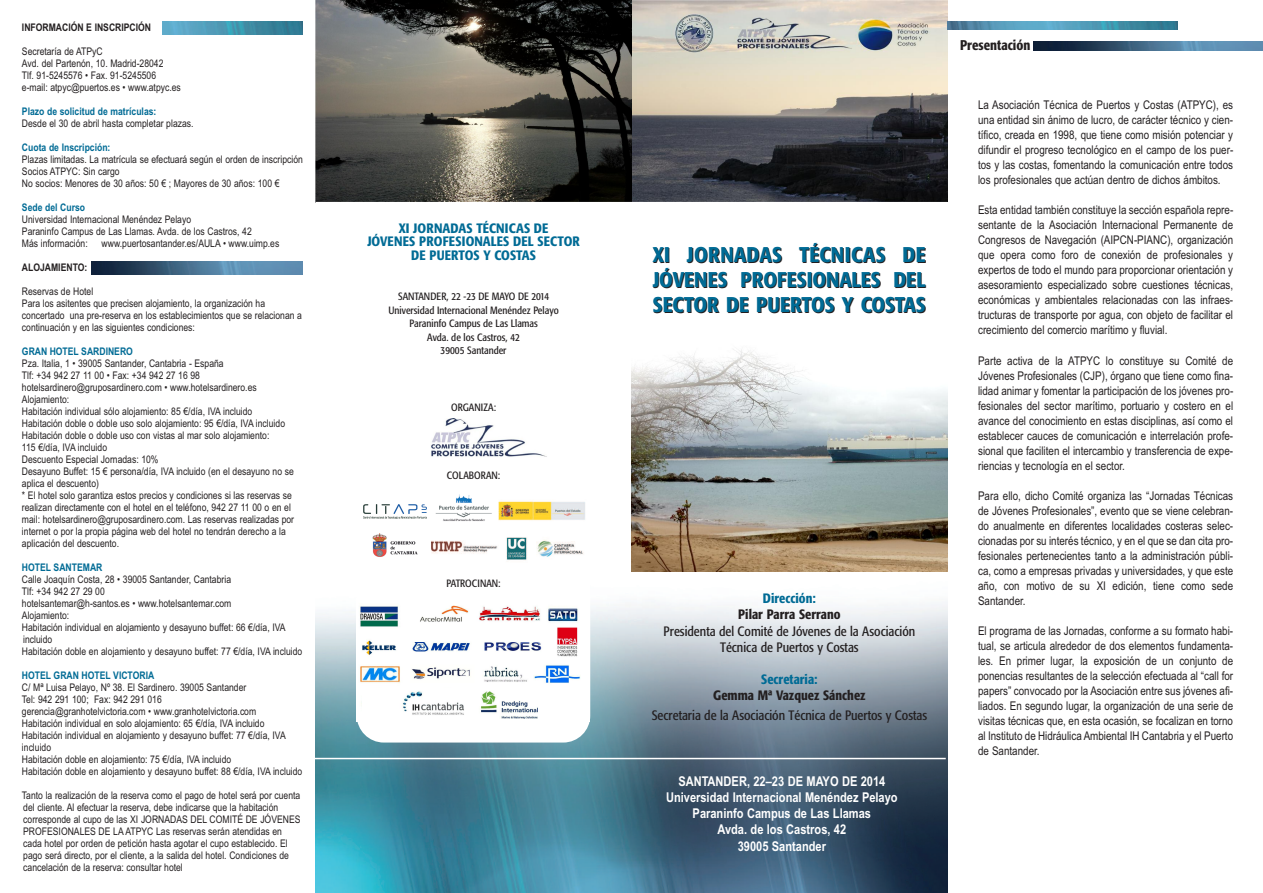
<style>
.page{position:relative;width:1263px;height:893px;background:#fff}
.page>*{position:absolute;margin:0;border:0;box-sizing:border-box;transform-origin:0 0}
.t1{font:500 condensed 21.15px/25.3px "Formata";letter-spacing:.005em;color:#006b95;text-align:justify}
.t2{font:500 condensed 13.95px "Formata";color:#231f20}
.t3{font:700 13.5px/16.2px "Arial Narrow";color:#fff;text-align:center}
.t4{font:condensed 13.5px/16.2px "Formata";color:#231f20;text-align:center}
.t5{font:500 condensed 13.5px/13.5px "Formata";letter-spacing:.01em;color:#006b95;text-align:center}
.t6{font:500 condensed 13.5px "Formata";color:#231f20}
.t7{font:12px/15px "Arial Narrow";color:#231f20;text-align:justify}
.t8{font:10.5px/12px "Arial Narrow";color:#231f20}
.t9{font:condensed 10.5px/13.5px "Formata";color:#231f20;text-align:center}
.t10{font:700 10.5px "Arial Narrow";color:#006b95}
.t11{font:700 10.5px "Arial Narrow";color:#231f20}
</style>
<div class="page">
<img style="left:316px;top:571px;width:631px;height:322px">
<img style="left:631px;top:1px;width:316px;height:201px">
<img style="left:631px;top:349px;width:316px;height:222px">
<svg style="left:316px;top:1px;width:315px;height:201px;background:#55534c"></svg>
<img style="left:162px;top:21px;width:141px;height:13px">
<img style="left:92px;top:261px;width:211px;height:14px">
<img style="left:947px;top:21px;width:231px;height:9px">
<img style="left:1033px;top:42px;width:230px;height:8px">
<hr style="left:314px;top:758px;width:632px;height:1px;background:#fff">
<div style="left:357px;top:432px;width:233px;height:310px;background:#fff;border-radius:27px"></div>
<img style="left:506px;top:537px;width:78px;height:23px">
<img style="left:372px;top:533px;width:46px;height:24px">
<img style="left:431px;top:540px;width:67px;height:14px">
<img style="left:498px;top:501px;width:87px;height:20px">
<img style="left:435px;top:494px;width:57px;height:27px">
<div style="left:357px;top:598px;width:233px;height:124px;background:#fff"></div>
<img style="left:360px;top:605px;width:220px;height:99px">
<div style="left:362px;top:688px;width:218px;height:35px;background:#fff"></div>
<img style="left:402px;top:691px;width:136px;height:28px">
<img style="left:431px;top:418px;width:116px;height:39px">
<img style="left:364px;top:504px;width:62px;height:15px">
<p class="t11" style="left:22px;top:21px;width:131px">INFORMACIÓN E INSCRIPCIÓN</p>
<p class="t8" style="left:22px;top:45px;width:160px">Secretaría de ATPyC<br>Avd. del Partenón, 10. Madrid-28042<br>Tlf. 91-5245576 • Fax. 91-5245506 e-mail: atpyc@puertos.es • www.atpyc.es</p>
<p class="t10" style="left:22px;top:105px;width:136px">Plazo de solicitud de matrículas:</p>
<p class="t8" style="left:22px;top:117px;width:173px">Desde el 30 de abril hasta completar plazas.</p>
<p class="t10" style="left:22px;top:141px;width:90px">Cuota de Inscripción:</p>
<p class="t8" style="left:22px;top:153px;width:282px">Plazas limitadas. La matrícula se efectuará según el orden de inscripción<br>Socios ATPYC: Sin cargo<br>No socios: Menores de 30 años: 50 € ; Mayores de 30 años: 100 €</p>
<p class="t10" style="left:22px;top:201px;width:65px">Sede del Curso</p>
<p class="t8" style="left:22px;top:213px;width:231px">Universidad Internacional Menéndez Pelayo<br>Paraninfo Campus de Las Llamas. Avda. de los Castros, 42<br>Más información:</p>
<p class="t8" style="left:102px;top:237px;width:179px">www.puertosantander.es/AULA • www.uimp.es</p>
<p class="t11" style="left:22px;top:261px;width:67px">ALOJAMIENTO:</p>
<p class="t8" style="left:22px;top:285px;width:282px">Reservas de Hotel<br>Para los asitentes que precisen alojamiento, la organización ha concertado una pre-reserva en los establecimientos que se relacionan a continuación y en las siguientes condiciones:</p>
<p class="t10" style="left:22px;top:345px;width:112px">GRAN HOTEL SARDINERO</p>
<p class="t8" style="left:22px;top:357px;width:274px">Pza. Italia, 1 • 39005 Santander, Cantabria - España<br>Tlf: +34 942 27 11 00 • Fax: +34 942 27 16 98 hotelsardinero@gruposardinero.com • www.hotelsardinero.es Alojamiento:<br>Habitación individual sólo alojamiento: 85 €/día, IVA incluido Habitación doble o doble uso solo alojamiento: 95 €/día, IVA incluido Habitación doble o doble uso con vistas al mar solo alojamiento:<br>115 €/día, IVA incluido<br>Descuento Especial Jornadas: 10%<br>Desayuno Buffet: 15 € persona/día, IVA incluido (en el desayuno no se aplica el descuento)<br>* El hotel solo garantiza estos precios y condiciones si las reservas se realizan directamente con el hotel en el teléfono, 942 27 11 00 o en el mail: hotelsardinero@gruposardinero.com. Las reservas realizadas por internet o por la propia página web del hotel no tendrán derecho a la aplicación del descuento.</p>
<p class="t10" style="left:22px;top:561px;width:82px">HOTEL SANTEMAR</p>
<p class="t8" style="left:22px;top:573px;width:282px">Calle Joaquín Costa, 28 • 39005 Santander, Cantabria<br>Tlf: +34 942 27 29 00<br>hotelsantemar@h-santos.es • www.hotelsantemar.com<br>Alojamiento:<br>Habitación individual en alojamiento y desayuno buffet: 66 €/día, IVA incluido<br>Habitación doble en alojamiento y desayuno buffet: 77 €/día, IVA incluido</p>
<p class="t10" style="left:22px;top:669px;width:134px">HOTEL GRAN HOTEL VICTORIA</p>
<p class="t8" style="left:22px;top:681px;width:282px">C/ Mª Luisa Pelayo, Nº 38. El Sardinero. 39005 Santander<br>Tel: 942 291 100; Fax: 942 291 016<br>gerencia@granhotelvictoria.com • www.granhotelvictoria.com<br>Habitación individual en solo alojamiento: 65 €/día, IVA incluido Habitación individual en alojamiento y desayuno buffet: 77 €/día, IVA incluido<br>Habitación doble en alojamiento: 75 €/día, IVA incluido<br>Habitación doble en alojamiento y desayuno buffet: 88 €/día, IVA incluido</p>
<p class="t8" style="left:22px;top:789px;width:280px">Tanto la realización de la reserva como el pago de hotel será por cuenta del cliente. Al efectuar la reserva, debe indicarse que la habitación corresponde al cupo de las XI JORNADAS DEL COMITÉ DE JÓVENES PROFESIONALES DE LA ATPYC Las reservas serán atendidas en cada hotel por orden de petición hasta agotar el cupo establecido. El pago será directo, por el cliente, a la salida del hotel. Condiciones de cancelación de la reserva: consultar hotel</p>
<p class="t5" style="left:367px;top:223px;width:214px">XI JORNADAS TÉCNICAS DE<br>JÓVENES PROFESIONALES DEL SECTOR<br>DE PUERTOS Y COSTAS</p>
<p class="t9" style="left:388px;top:291px;width:172px">SANTANDER, 22 -23 DE MAYO DE 2014<br>Universidad Internacional Menéndez Pelayo<br>Paraninfo Campus de Las Llamas<br>Avda. de los Castros, 42<br>39005 Santander</p>
<p class="t9" style="left:451px;top:401px;width:46px">ORGANIZA:</p>
<p class="t9" style="left:447px;top:469px;width:55px">COLABORAN:</p>
<p class="t9" style="left:447px;top:577px;width:56px">PATROCINAN:</p>
<h1 class="t1" style="left:653px;top:243px;width:274px">XI JORNADAS TÉCNICAS DE JÓVENES PROFESIONALES DEL SECTOR DE PUERTOS Y COSTAS</h1>
<p class="t5" style="left:763px;top:593px;width:54px">Dirección:</p>
<p class="t6" style="left:738px;top:609px;width:104px">Pilar Parra Serrano</p>
<p class="t4" style="left:664px;top:624px;width:253px">Presidenta del Comité de Jóvenes de la Asociación<br>Técnica de Puertos y Costas</p>
<p class="t5" style="left:761px;top:674px;width:58px">Secretaria:</p>
<p class="t6" style="left:713px;top:690px;width:154px">Gemma Mª Vazquez Sánchez</p>
<p class="t4" style="left:652px;top:708px;width:277px">Secretaria de la Asociación Técnica de Puertos y Costas</p>
<p class="t3" style="left:666px;top:773px;width:233px">SANTANDER, 22–23 DE MAYO DE 2014<br>Universidad Internacional Menéndez Pelayo<br>Paraninfo Campus de Las Llamas<br>Avda. de los Castros, 42<br>39005 Santander</p>
<h2 class="t2" style="left:960px;top:39px;width:72px">Presentación</h2>
<p class="t7" style="left:978px;top:98px;width:257px">La Asociación Técnica de Puertos y Costas (ATPYC), es una entidad sin ánimo de lucro, de carácter técnico y cien&shy;tífico, creada en 1998, que tiene como misión potenciar y difundir el progreso tecnológico en el campo de los puer&shy;tos y las costas, fomentando la comunicación entre todos los profesionales que actúan dentro de dichos ámbitos.</p>
<p class="t7" style="left:978px;top:203px;width:257px">Esta entidad también constituye la sección española repre&shy;sentante de la Asociación Internacional Permanente de Congresos de Navegación (AIPCN-PIANC), organización que opera como foro de conexión de profesionales y expertos de todo el mundo para proporcionar orientación y asesoramiento especializado sobre cuestiones técnicas, económicas y ambientales relacionadas con las infraes&shy;tructuras de transporte por agua, con objeto de facilitar el crecimiento del comercio marítimo y fluvial.</p>
<p class="t7" style="left:978px;top:353px;width:257px">Parte activa de la ATPYC lo constituye su Comité de Jóvenes Profesionales (CJP), órgano que tiene como fina&shy;lidad animar y fomentar la participación de los jóvenes pro&shy;fesionales del sector marítimo, portuario y costero en el avance del conocimiento en estas disciplinas, así como el establecer cauces de comunicación e interrelación profe&shy;sional que faciliten el intercambio y transferencia de expe&shy;riencias y tecnología en el sector.</p>
<p class="t7" style="left:978px;top:488px;width:257px">Para ello, dicho Comité organiza las “Jornadas Técnicas de Jóvenes Profesionales”, evento que se viene celebran&shy;do anualmente en diferentes localidades costeras selec&shy;cionadas por su interés técnico, y en el que se dan cita pro&shy;fesionales pertenecientes tanto a la administración públi&shy;ca, como a empresas privadas y universidades, y que este año, con motivo de su XI edición, tiene como sede Santander.</p>
<p class="t7" style="left:978px;top:623px;width:257px">El programa de las Jornadas, conforme a su formato habi&shy;tual, se articula alrededor de dos elementos fundamenta&shy;les. En primer lugar, la exposición de un conjunto de ponencias resultantes de la selección efectuada al “call for papers” convocado por la Asociación entre sus jóvenes afi&shy;liados. En segundo lugar, la organización de una serie de visitas técnicas que, en esta ocasión, se focalizan en torno al Instituto de Hidráulica Ambiental IH Cantabria y el Puerto de Santander.</p>
</div>
